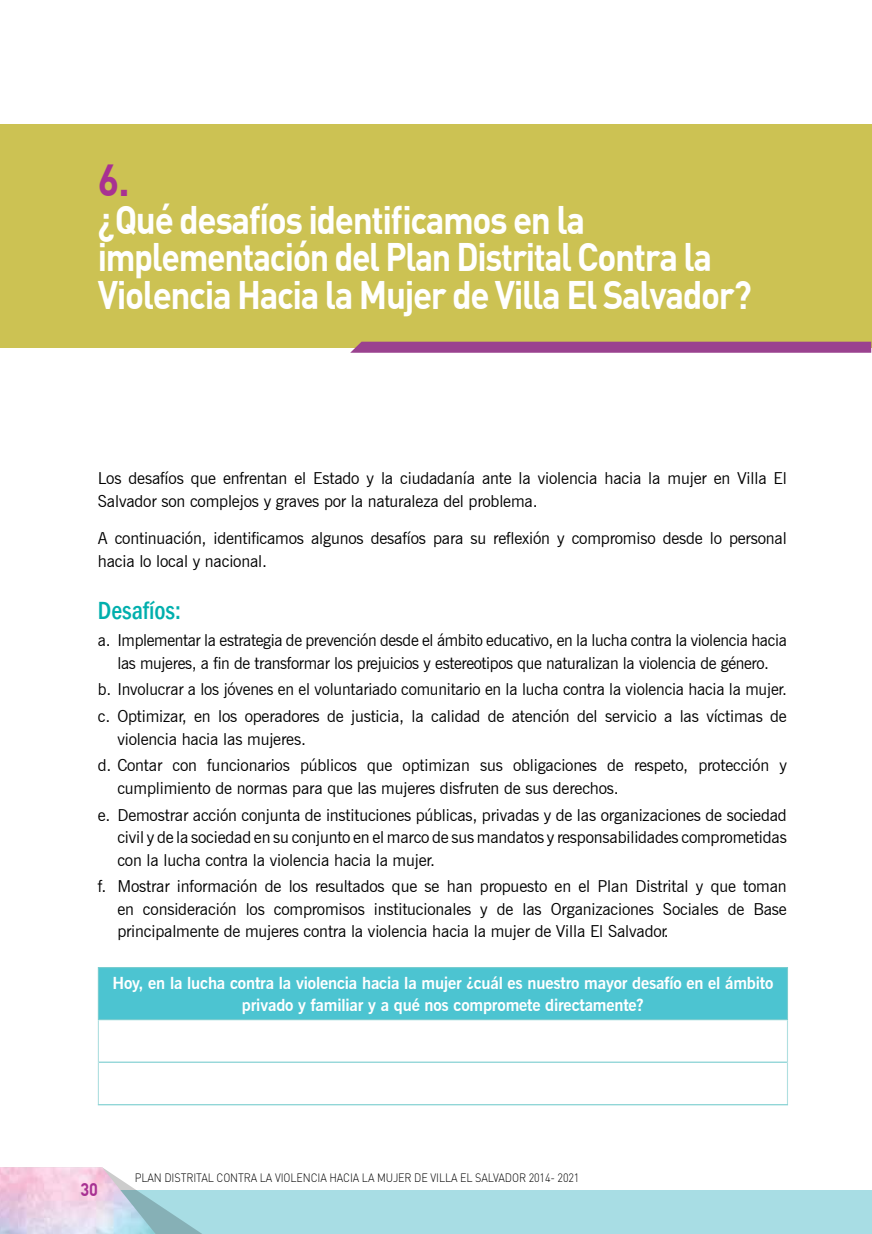
<style>
.page{position:relative;width:872px;height:1234px;background:#fff}
.page>*{position:absolute;margin:0;border:0;box-sizing:border-box;transform-origin:0 0}
.t1{font:700 43.95px "DIN";color:#a83192;scale:.9 1}
.t2{font:700 39px/37.5px "DIN";letter-spacing:-.04em;color:#fff;scale:.9 1}
.t3{font:500 condensed 25.5px "Franklin Gothic";color:#00afad;scale:.95 1}
.t4{font:700 18px "DIN";color:#a83192;scale:.9 1}
.t5{font:16.5px/22.5px "News Gothic BT";letter-spacing:-.01em;color:#000}
.t6{font:700 16.5px/22.5px "News Gothic BT";letter-spacing:-.01em;color:#fff;text-align:center}
.t7{font:300 12px "DIN";letter-spacing:-.01em;color:#000;scale:.9 1}
</style>
<div class="page">
<div style="left:98px;top:967px;width:689px;height:52px;background:#4cc4d1"></div>
<svg style="left:99px;top:1019px;width:688px;height:44px"></svg>
<hr style="left:98px;top:966px;width:690px;height:1px;background:#79cdcf">
<hr style="left:98px;top:967px;width:1px;height:51px;background:#79cdcf">
<hr style="left:787px;top:967px;width:1px;height:51px;background:#79cdcf">
<hr style="left:98px;top:1018px;width:690px;height:1px;background:#79cdcf">
<hr style="left:98px;top:1019px;width:1px;height:42px;background:#afdfe0">
<hr style="left:787px;top:1019px;width:1px;height:42px;background:#afdfe0">
<hr style="left:98px;top:1061px;width:1px;height:42px;background:#afdfe0">
<hr style="left:787px;top:1061px;width:1px;height:42px;background:#afdfe0">
<hr style="left:99px;top:1061px;width:688px;height:1px;background:#79cdcf">
<hr style="left:98px;top:1103px;width:690px;height:1px;background:#79cdcf">
<div style="left:0;top:124px;width:872px;height:223px;background:#ccc253"></div>
<svg style="left:350px;top:341px;width:521px;height:11px;background:#9d4b8a"></svg>
<div style="left:89px;top:1189px;width:783px;height:44px;background:#a8dde4"></div>
<svg style="left:183px;top:1189px;width:70px;height:44px"></svg>
<img style="left:0;top:1167px;width:183px;height:66px">
<h1 class="t1" style="left:98px;top:152px;width:37px">6.</h1>
<h2 class="t2" style="left:98px;top:199px;width:728px">¿Qué desafíos identificamos en la implementación del Plan Distrital Contra la<br>Violencia Hacia la Mujer de Villa El Salvador?</h2>
<p class="t5" style="left:98px;top:466px;width:690px">Los desafíos que enfrentan el Estado y la ciudadanía ante la violencia hacia la mujer en Villa El<br>Salvador son complejos y graves por la naturaleza del problema.</p>
<p class="t5" style="left:98px;top:526px;width:690px">A continuación, identificamos algunos desafíos para su reflexión y compromiso desde lo personal hacia lo local y nacional.</p>
<h3 class="t3" style="left:98px;top:594px;width:89px">Desafíos:</h3>
<p class="t5" style="left:98px;top:628px;width:690px;text-align:center">a. Implementar la estrategia de prevención desde el ámbito educativo, en la lucha contra la violencia hacia las mujeres, a fin de transformar los prejuicios y estereotipos que naturalizan la violencia de género.</p>
<p class="t5" style="left:98px;top:675px;width:690px;line-height:26.7px">b. Involucrar a los jóvenes en el voluntariado comunitario en la lucha contra la violencia hacia la mujer. c. Optimizar, en los operadores de justicia, la calidad de atención del servicio a las víctimas de</p>
<p class="t5" style="left:98px;top:725px;width:690px;line-height:26.7px;text-indent:20px">violencia hacia las mujeres.<br>d. Contar con funcionarios públicos que optimizan sus obligaciones de respeto, protección y</p>
<p class="t5" style="left:98px;top:774px;width:690px;line-height:26.7px;text-indent:20px">cumplimiento de normas para que las mujeres disfruten de sus derechos.<br>e. Demostrar acción conjunta de instituciones públicas, privadas y de las organizaciones de sociedad</p>
<p class="t5" style="left:117px;top:825px;width:671px">civil y de la sociedad en su conjunto en el marco de sus mandatos y responsabilidades comprometidas con la lucha contra la violencia hacia la mujer.</p>
<p class="t5" style="left:117px;top:875px;width:671px;text-align:justify;text-indent:-20px">f. Mostrar información de los resultados que se han propuesto en el Plan Distrital y que toman en consideración los compromisos institucionales y de las Organizaciones Sociales de Base principalmente de mujeres contra la violencia hacia la mujer de Villa El Salvador.</p>
<p class="t6" style="left:112px;top:971px;width:662px">Hoy, en la lucha contra la violencia hacia la mujer ¿cuál es nuestro mayor desafío en el ámbito privado y familiar y a qué nos compromete directamente?</p>
<p class="t4" style="left:80px;top:1177px;width:21px">30</p>
<p class="t7" style="left:135px;top:1170px;width:495px">PLAN DISTRITAL CONTRA LA VIOLENCIA HACIA LA MUJER DE VILLA EL SALVADOR 2014- 2021</p>
</div>
